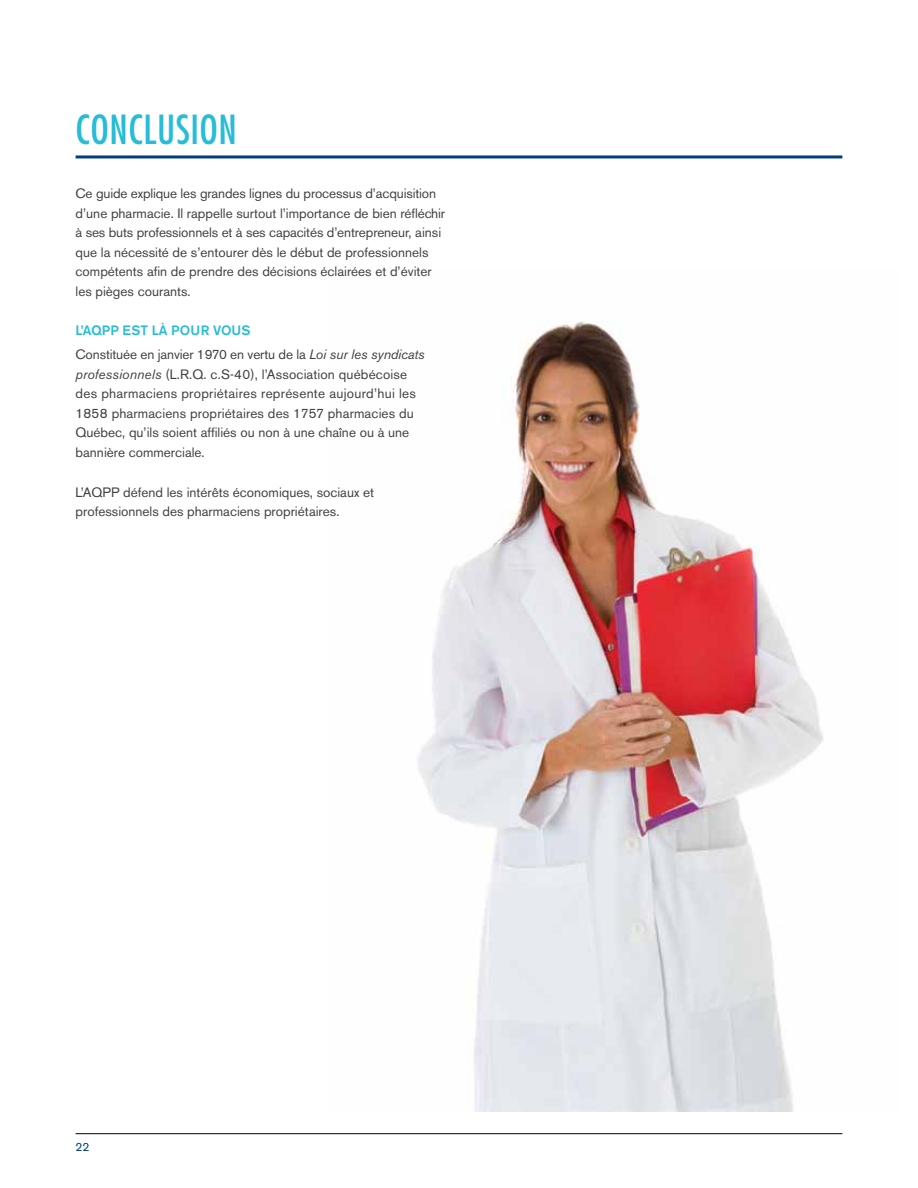
<style>
.page{position:relative;width:918px;height:1188px;background:#fff}
.page>*{position:absolute;margin:0;border:0;box-sizing:border-box;transform-origin:0 0}
.t1{font:condensed 39px "Futura LT";letter-spacing:.015em;color:#27bcd7}
.t2{font:13.5px/19.5px "Akzidenz Grotesk BE";color:#414042}
.t3{font:12px "Akzidenz Grotesk BE";color:#003e7e}
.s1{font-weight:500;color:#27bcd7}
.s2{font-style:italic}
</style>
<div class="page">
<hr style="left:76px;top:155px;width:766px;height:3px;background:#003e7e">
<hr style="left:76px;top:1133px;width:766px;height:1px;background:#000">
<img style="left:417px;top:321px;width:406px;height:791px">
<h1 class="t1" style="left:76px;top:106px;width:163px">CONCLUSION</h1>
<p class="t2" style="left:76px;top:184px;width:371px">Ce guide explique les grandes lignes du processus d’acquisition d’une pharmacie. Il rappelle surtout l’importance de bien réfléchir à ses buts professionnels et à ses capacités d’entrepreneur, ainsi que la nécessité de s’entourer dès le début de professionnels compétents afin de prendre des décisions éclairées et d’éviter les pièges courants.</p>
<p class="t2" style="left:76px;top:319px;width:350px;line-height:23.9px"><span class="s1">L’AQPP EST LÀ POUR VOUS<br></span>Constituée en janvier 1970 en vertu de la <span class="s2">Loi sur les syndicats</span></p>
<p class="t2" style="left:76px;top:364px;width:342px"><span class="s2">professionnels</span> (L.R.Q. c.S-40), l’Association québécoise des pharmaciens propriétaires représente aujourd’hui les 1858 pharmaciens propriétaires des 1757 pharmacies du Québec, qu’ils soient affiliés ou non à une chaîne ou à une bannière commerciale.</p>
<p class="t2" style="left:76px;top:482px;width:300px">L’AQPP défend les intérêts économiques, sociaux et professionnels des pharmaciens propriétaires.</p>
<p class="t3" style="left:76px;top:1140px;width:15px">22</p>
</div>
